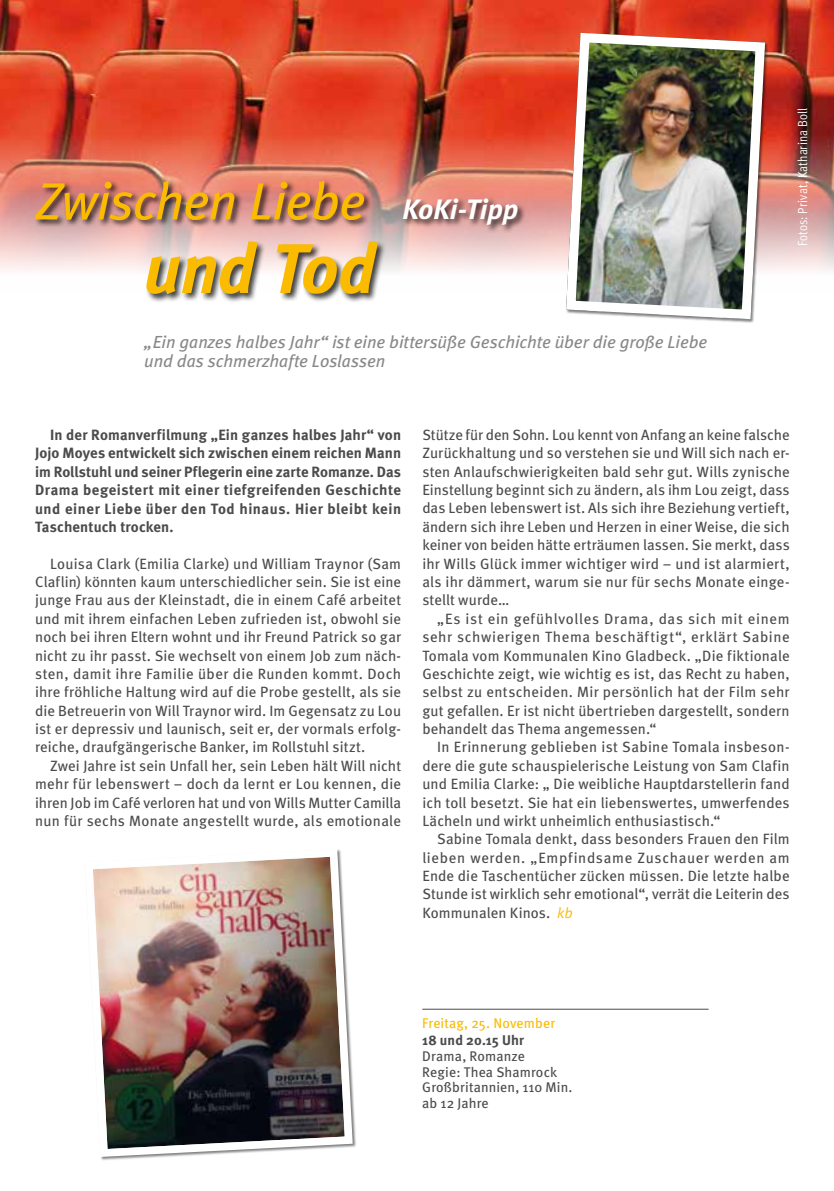
<style>
.page{position:relative;width:834px;height:1191px;background:#fff}
.page>*{position:absolute;margin:0;border:0;box-sizing:border-box;transform-origin:0 0}
.t1{font:italic 700 70px "Meta";letter-spacing:-.015em;color:#fabb00}
.t2{font:italic 52.5px "Meta";letter-spacing:-.015em;color:#fabb00}
.t3{font:italic 700 28px "Meta";letter-spacing:-.005em;color:#fff}
.t4{font:italic 17.5px/18.4px "Meta";letter-spacing:-.005em;color:#87888a}
.t5{font:14.88px/18.4px "Meta";letter-spacing:.01em;color:#4b4b4d;text-align:justify}
.t6{font:700 14.88px/18.4px "Meta";letter-spacing:.035em;color:#4b4b4d;text-align:justify}
.t7{font:14px/15.8px "Meta";letter-spacing:.01em;color:#4b4b4d}
.t8{font:14px "Meta";letter-spacing:.01em;color:#fabb00}
.t9{font:700 14px "Meta";letter-spacing:.01em;color:#4b4b4d}
.t10{font:13.12px "Meta Cond Normal";letter-spacing:.01em;color:#fff}
.s1{font-family:"Meta Normal";font-style:italic;color:#fabb00}
</style>
<div class="page">
<img style="left:0;top:0;width:833px;height:271px">
<div style="left:34px;top:179px;width:352px;height:124px;background:#000;opacity:.75"></div>
<div style="left:401px;top:197px;width:125px;height:37px;background:#000;opacity:.75"></div>
<img style="left:93px;top:849px;width:263px;height:311px">
<hr style="left:422px;top:1008px;width:286px;height:1px;background:#4b4b4d">
<img style="left:561px;top:28px;width:208px;height:295px">
<h2 class="t2" style="left:35px;top:168px;width:331px">Zwischen Liebe</h2>
<h1 class="t1" style="left:144px;top:224px;width:233px">und Tod</h1>
<h3 class="t3" style="left:402px;top:192px;width:117px">KoKi-Tipp</h3>
<p class="t4" style="left:144px;top:332px;width:564px">„Ein ganzes halbes Jahr“ ist eine bittersüße Geschichte über die große Liebe und das schmerzhafte Loslassen</p>
<p class="t10" style="left:795px;top:246px;width:139px;rotate:-90deg">Fotos: Privat, Katharina Boll</p>
<p class="t6" style="left:35px;top:425px;width:367px;text-indent:15px">In der Romanverfilmung „Ein ganzes halbes Jahr“ von Jojo Moyes entwickelt sich zwischen einem reichen Mann im Rollstuhl und seiner Pflegerin eine zarte Romanze. Das Drama begeistert mit einer tiefgreifenden Geschichte und einer Liebe über den Tod hinaus. Hier bleibt kein Taschentuch trocken.</p>
<p class="t5" style="left:35px;top:554px;width:367px;text-indent:15px">Louisa Clark (Emilia Clarke) und William Traynor (Sam Claflin) könnten kaum unterschiedlicher sein. Sie ist eine junge Frau aus der Kleinstadt, die in einem Café arbeitet und mit ihrem einfachen Leben zufrieden ist, obwohl sie noch bei ihren Eltern wohnt und ihr Freund Patrick so gar nicht zu ihr passt. Sie wechselt von einem Job zum näch&shy;sten, damit ihre Familie über die Runden kommt. Doch ihre fröhliche Haltung wird auf die Probe gestellt, als sie die Betreuerin von Will Traynor wird. Im Gegensatz zu Lou ist er depressiv und launisch, seit er, der vormals erfolg&shy;reiche, draufgängerische Banker, im Rollstuhl sitzt.</p>
<p class="t5" style="left:35px;top:756px;width:367px;text-indent:15px">Zwei Jahre ist sein Unfall her, sein Leben hält Will nicht mehr für lebenswert – doch da lernt er Lou kennen, die ihren Job im Café verloren hat und von Wills Mutter Camilla nun für sechs Monate angestellt wurde, als emotionale</p>
<p class="t5" style="left:422px;top:425px;width:369px">Stütze für den Sohn. Lou kennt von Anfang an keine falsche Zurückhaltung und so verstehen sie und Will sich nach er&shy;sten Anlaufschwierigkeiten bald sehr gut. Wills zynische Einstellung beginnt sich zu ändern, als ihm Lou zeigt, dass das Leben lebenswert ist. Als sich ihre Beziehung vertieft, ändern sich ihre Leben und Herzen in einer Weise, die sich keiner von beiden hätte erträumen lassen. Sie merkt, dass ihr Wills Glück immer wichtiger wird – und ist alarmiert, als ihr dämmert, warum sie nur für sechs Monate einge&shy;stellt wurde…</p>
<p class="t5" style="left:422px;top:609px;width:369px;text-indent:15px">„Es ist ein gefühlvolles Drama, das sich mit einem sehr schwierigen Thema beschäftigt“, erklärt Sabine Tomala vom Kommunalen Kino Gladbeck. „Die fiktionale Geschichte zeigt, wie wichtig es ist, das Recht zu haben, selbst zu entscheiden. Mir persönlich hat der Film sehr gut gefallen. Er ist nicht übertrieben dargestellt, sondern behandelt das Thema angemessen.“</p>
<p class="t5" style="left:422px;top:737px;width:369px;text-indent:15px">In Erinnerung geblieben ist Sabine Tomala insbeson&shy;dere die gute schauspielerische Leistung von Sam Clafin und Emilia Clarke: „ Die weibliche Hauptdarstellerin fand ich toll besetzt. Sie hat ein liebenswertes, umwerfendes Lächeln und wirkt unheimlich enthusiastisch.“</p>
<p class="t5" style="left:422px;top:829px;width:369px;text-indent:15px">Sabine Tomala denkt, dass besonders Frauen den Film lieben werden. „Empfindsame Zuschauer werden am Ende die Taschentücher zücken müssen. Die letzte halbe Stunde ist wirklich sehr emotional“, verrät die Leiterin des Kommunalen Kinos. <span class="s1">kb</span></p>
<p class="t8" style="left:422px;top:1014px;width:134px">Freitag, 25. November</p>
<p class="t9" style="left:422px;top:1031px;width:103px">18 und 20.15 Uhr</p>
<p class="t7" style="left:422px;top:1047px;width:151px">Drama, Romanze<br>Regie: Thea Shamrock<br>Großbritannien, 110 Min. ab 12 Jahre</p>
</div>
